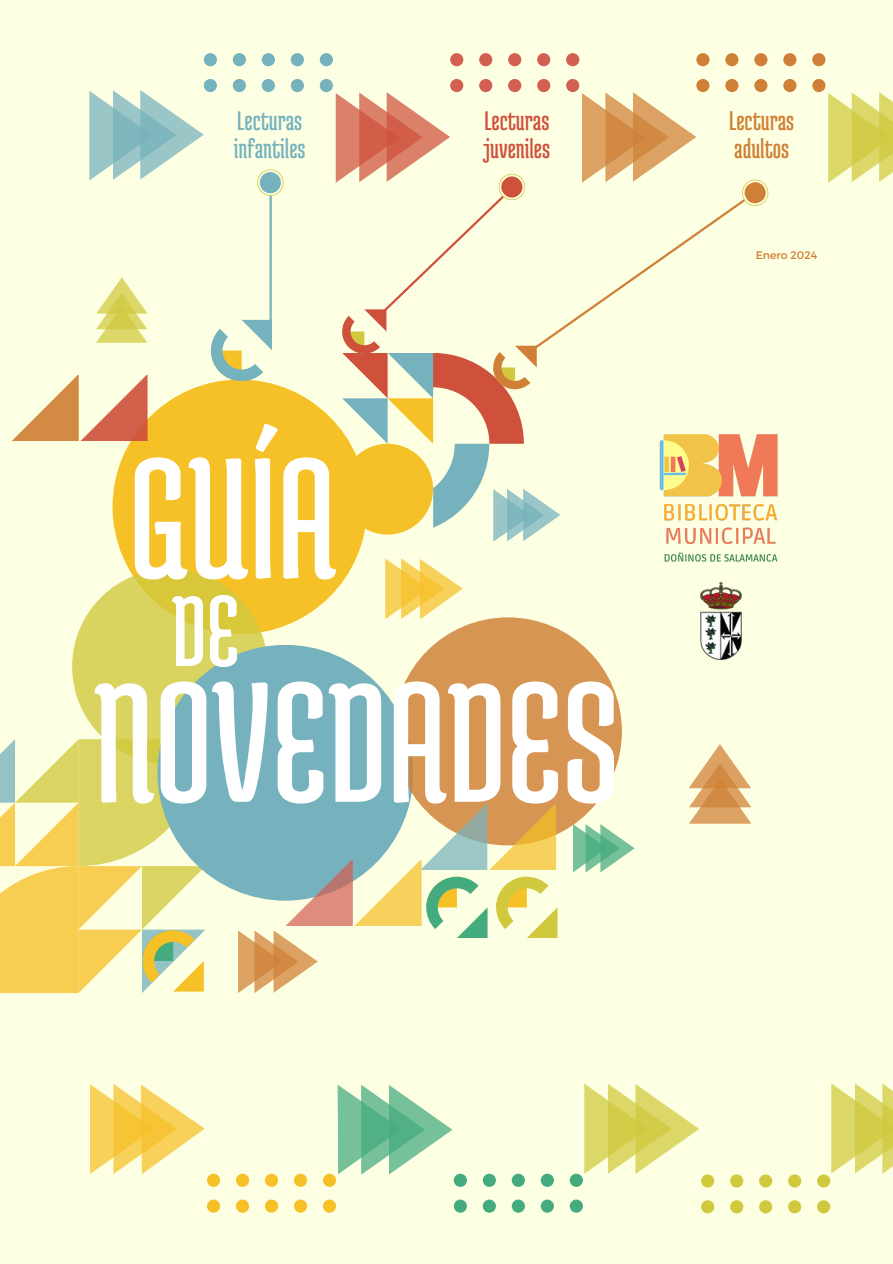
<style>
.page{position:relative;width:893px;height:1264px;background:#fff}
.page>*{position:absolute;margin:0;border:0;box-sizing:border-box;transform-origin:0 0}
.t1{font:182.25px "Medula One";color:#fff}
.t2{font:107.55px "Medula One";color:#fff}
.t3{font:28.65px/28.2px "Medula One";color:#76b2bd}
.t4{font:28.65px/28.2px "Medula One";color:#cf513c}
.t5{font:28.65px/28.2px "Medula One";color:#cf8036}
.t6{font:10.95px "Montserrat";color:#cf8036}
</style>
<div class="page">
<div style="left:0;top:0;width:892px;height:1263px;background:#fdffe3"></div>
<div style="left:112px;top:379px;width:255px;height:255px;background:#f6c027;border-radius:50%"></div>
<svg style="left:72px;top:569px;width:195px;height:195px;background:#d8d157"></svg>
<hr style="left:269px;top:196px;width:3px;height:125px;background:#76b2bd">
<svg style="left:90px;top:1084px;width:115px;height:90px"></svg>
<svg style="left:337px;top:1085px;width:115px;height:89px"></svg>
<svg style="left:584px;top:1084px;width:115px;height:89px"></svg>
<div style="left:323px;top:1199px;width:13px;height:13px;background:#f6c027;border-radius:50%"></div>
<div style="left:323px;top:1173px;width:13px;height:13px;background:#f6c027;border-radius:50%"></div>
<div style="left:294px;top:1199px;width:13px;height:13px;background:#f6c027;border-radius:50%"></div>
<div style="left:294px;top:1173px;width:13px;height:13px;background:#f6c027;border-radius:50%"></div>
<div style="left:265px;top:1199px;width:13px;height:13px;background:#f6c027;border-radius:50%"></div>
<div style="left:265px;top:1173px;width:13px;height:13px;background:#f6c027;border-radius:50%"></div>
<div style="left:236px;top:1199px;width:13px;height:13px;background:#f6c027;border-radius:50%"></div>
<div style="left:236px;top:1173px;width:13px;height:13px;background:#f6c027;border-radius:50%"></div>
<div style="left:207px;top:1199px;width:13px;height:13px;background:#f6c027;border-radius:50%"></div>
<div style="left:207px;top:1173px;width:13px;height:13px;background:#f6c027;border-radius:50%"></div>
<div style="left:569px;top:1199px;width:14px;height:13px;background:#44ab7f;border-radius:50%"></div>
<div style="left:569px;top:1173px;width:14px;height:13px;background:#44ab7f;border-radius:50%"></div>
<div style="left:540px;top:1199px;width:14px;height:13px;background:#44ab7f;border-radius:50%"></div>
<div style="left:540px;top:1173px;width:14px;height:13px;background:#44ab7f;border-radius:50%"></div>
<div style="left:511px;top:1199px;width:14px;height:13px;background:#44ab7f;border-radius:50%"></div>
<div style="left:511px;top:1173px;width:14px;height:13px;background:#44ab7f;border-radius:50%"></div>
<div style="left:482px;top:1199px;width:14px;height:13px;background:#44ab7f;border-radius:50%"></div>
<div style="left:482px;top:1173px;width:14px;height:13px;background:#44ab7f;border-radius:50%"></div>
<div style="left:453px;top:1199px;width:14px;height:13px;background:#44ab7f;border-radius:50%"></div>
<div style="left:453px;top:1173px;width:14px;height:13px;background:#44ab7f;border-radius:50%"></div>
<svg style="left:89px;top:90px;width:115px;height:90px"></svg>
<svg style="left:828px;top:93px;width:23px;height:90px"></svg>
<svg style="left:851px;top:92px;width:28px;height:90px"></svg>
<svg style="left:879px;top:92px;width:13px;height:90px"></svg>
<svg style="left:831px;top:1083px;width:23px;height:90px"></svg>
<svg style="left:854px;top:1083px;width:28px;height:90px"></svg>
<svg style="left:882px;top:1083px;width:10px;height:90px"></svg>
<div style="left:817px;top:1200px;width:13px;height:13px;background:#d0c93d;border-radius:50%"></div>
<div style="left:817px;top:1174px;width:13px;height:13px;background:#d0c93d;border-radius:50%"></div>
<div style="left:788px;top:1200px;width:13px;height:13px;background:#d0c93d;border-radius:50%"></div>
<div style="left:788px;top:1174px;width:13px;height:13px;background:#d0c93d;border-radius:50%"></div>
<div style="left:759px;top:1200px;width:13px;height:13px;background:#d0c93d;border-radius:50%"></div>
<div style="left:759px;top:1174px;width:13px;height:13px;background:#d0c93d;border-radius:50%"></div>
<div style="left:730px;top:1200px;width:13px;height:13px;background:#d0c93d;border-radius:50%"></div>
<div style="left:730px;top:1174px;width:13px;height:13px;background:#d0c93d;border-radius:50%"></div>
<div style="left:701px;top:1200px;width:13px;height:13px;background:#d0c93d;border-radius:50%"></div>
<div style="left:701px;top:1174px;width:13px;height:13px;background:#d0c93d;border-radius:50%"></div>
<div style="left:320px;top:79px;width:13px;height:13px;background:#76b2bd;border-radius:50%"></div>
<div style="left:320px;top:53px;width:13px;height:13px;background:#76b2bd;border-radius:50%"></div>
<div style="left:291px;top:79px;width:13px;height:13px;background:#76b2bd;border-radius:50%"></div>
<div style="left:291px;top:53px;width:13px;height:13px;background:#76b2bd;border-radius:50%"></div>
<div style="left:262px;top:79px;width:13px;height:13px;background:#76b2bd;border-radius:50%"></div>
<div style="left:262px;top:53px;width:13px;height:13px;background:#76b2bd;border-radius:50%"></div>
<div style="left:233px;top:79px;width:13px;height:13px;background:#76b2bd;border-radius:50%"></div>
<div style="left:233px;top:53px;width:13px;height:13px;background:#76b2bd;border-radius:50%"></div>
<div style="left:204px;top:79px;width:13px;height:13px;background:#76b2bd;border-radius:50%"></div>
<div style="left:204px;top:53px;width:13px;height:13px;background:#76b2bd;border-radius:50%"></div>
<div style="left:566px;top:79px;width:13px;height:13px;background:#d35f53;border-radius:50%"></div>
<div style="left:566px;top:53px;width:13px;height:13px;background:#d35f53;border-radius:50%"></div>
<div style="left:537px;top:79px;width:13px;height:13px;background:#d35f53;border-radius:50%"></div>
<div style="left:537px;top:53px;width:13px;height:13px;background:#d35f53;border-radius:50%"></div>
<div style="left:508px;top:79px;width:13px;height:13px;background:#d35f53;border-radius:50%"></div>
<div style="left:508px;top:53px;width:13px;height:13px;background:#d35f53;border-radius:50%"></div>
<div style="left:479px;top:79px;width:13px;height:13px;background:#d35f53;border-radius:50%"></div>
<div style="left:479px;top:53px;width:13px;height:13px;background:#d35f53;border-radius:50%"></div>
<div style="left:450px;top:79px;width:13px;height:13px;background:#d35f53;border-radius:50%"></div>
<div style="left:450px;top:53px;width:13px;height:13px;background:#d35f53;border-radius:50%"></div>
<div style="left:812px;top:79px;width:13px;height:13px;background:#cf8036;border-radius:50%"></div>
<div style="left:812px;top:53px;width:13px;height:13px;background:#cf8036;border-radius:50%"></div>
<div style="left:783px;top:79px;width:13px;height:13px;background:#cf8036;border-radius:50%"></div>
<div style="left:783px;top:53px;width:13px;height:13px;background:#cf8036;border-radius:50%"></div>
<div style="left:754px;top:79px;width:13px;height:13px;background:#cf8036;border-radius:50%"></div>
<div style="left:754px;top:53px;width:13px;height:13px;background:#cf8036;border-radius:50%"></div>
<div style="left:725px;top:79px;width:13px;height:13px;background:#cf8036;border-radius:50%"></div>
<div style="left:725px;top:53px;width:13px;height:13px;background:#cf8036;border-radius:50%"></div>
<div style="left:696px;top:79px;width:13px;height:13px;background:#cf8036;border-radius:50%"></div>
<div style="left:696px;top:53px;width:13px;height:13px;background:#cf8036;border-radius:50%"></div>
<svg style="left:257px;top:169px;width:26px;height:27px"></svg>
<div style="left:260px;top:172px;width:21px;height:21px;background:#76b2bd;border-radius:50%"></div>
<div style="left:157px;top:645px;width:256px;height:255px;background:#76b2bd;border-radius:50%"></div>
<div style="left:394px;top:617px;width:228px;height:228px;background:#d69553;border-radius:50%"></div>
<svg style="left:0;top:739px;width:205px;height:254px"></svg>
<svg style="left:572px;top:824px;width:62px;height:48px"></svg>
<svg style="left:385px;top:558px;width:77px;height:61px"></svg>
<svg style="left:689px;top:744px;width:62px;height:79px"></svg>
<img style="left:700px;top:582px;width:41px;height:77px">
<svg style="left:96px;top:277px;width:51px;height:66px"></svg>
<svg style="left:238px;top:804px;width:319px;height:189px"></svg>
<svg style="left:211px;top:320px;width:61px;height:60px"></svg>
<svg style="left:336px;top:92px;width:432px;height:450px"></svg>
<svg style="left:13px;top:375px;width:134px;height:65px"></svg>
<img style="left:649px;top:428px;width:129px;height:134px">
<p class="t3" style="left:234px;top:106px;width:73px">Lecturas infantiles</p>
<p class="t5" style="left:729px;top:106px;width:66px">Lecturas adultos</p>
<p class="t4" style="left:483px;top:106px;width:68px">Lecturas juveniles</p>
<p class="t1" style="left:128px;top:423px;width:209px">GUÍA</p>
<p class="t2" style="left:171px;top:575px;width:70px">DE</p>
<p class="t1" style="left:94px;top:647px;width:527px">NOVEDADES</p>
<p class="t6" style="left:755px;top:248px;width:63px">Enero 2024</p>
</div>
